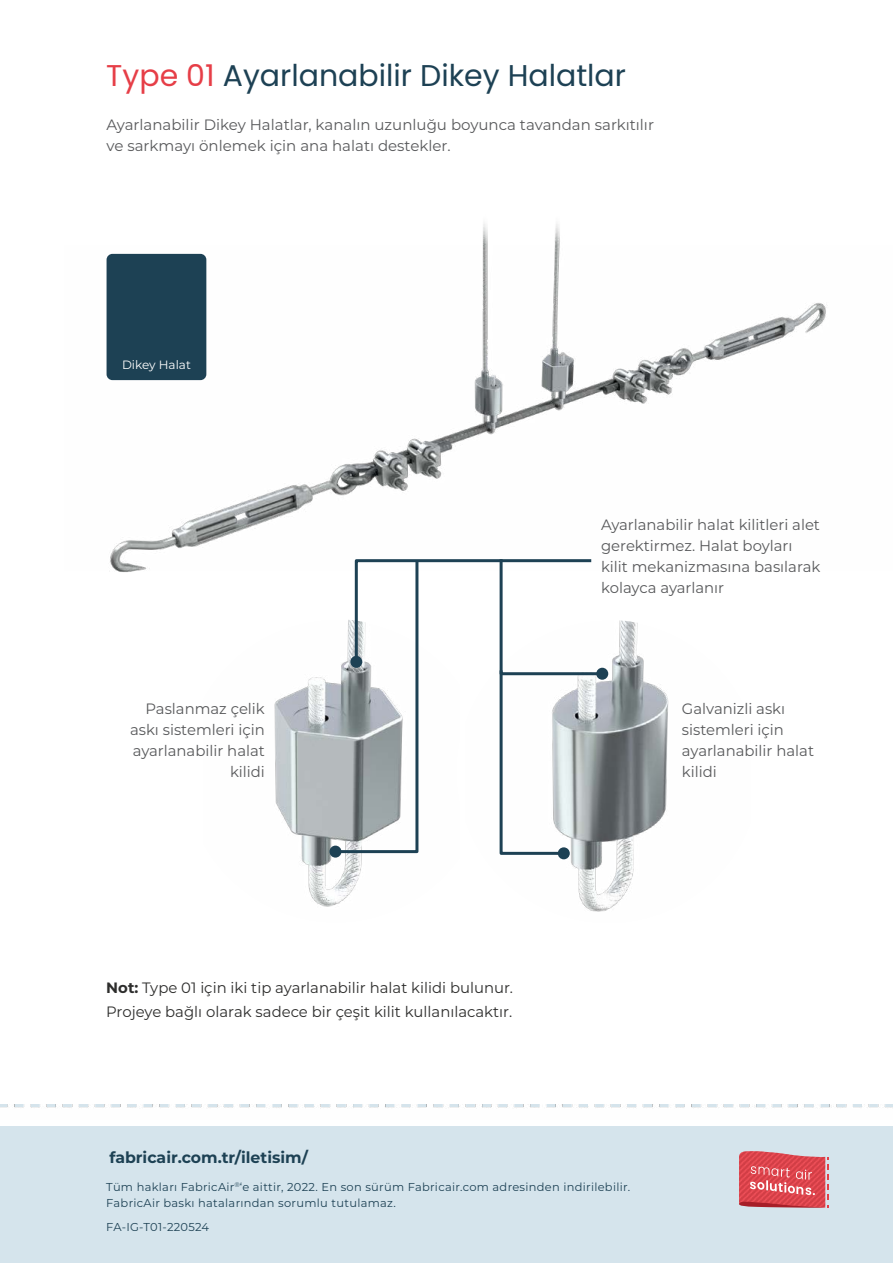
<style>
.page{position:relative;width:893px;height:1263px;background:#fff}
.page>*{position:absolute;margin:0;border:0;box-sizing:border-box;transform-origin:0 0}
.t1{font:30px "Poppins";color:#1d4154}
.t2{font:700 15.75px "Montserrat";color:#1d4154}
.t3{font:15px/21px "Montserrat";color:#58595b}
.t4{font:15px/24px "Montserrat";color:#2d2d2c}
.t5{font:12px "Montserrat";color:#fff}
.t6{font:11.4px/15.8px "Montserrat";letter-spacing:.025em;color:#1d4154}
.s1{color:#e63e47}
.s2{font-weight:700}
</style>
<div class="page">
<img style="left:274px;top:677px;width:88px;height:230px">
<img style="left:558px;top:620px;width:111px;height:292px">
<img style="left:106px;top:223px;width:720px;height:349px">
<div style="left:596px;top:668px;width:12px;height:12px;background:#1d4154;border-radius:50%"></div>
<div style="left:558px;top:847px;width:12px;height:12px;background:#1d4154;border-radius:50%"></div>
<svg style="left:332px;top:556px;width:273px;height:300px"></svg>
<div style="left:329px;top:846px;width:12px;height:12px;background:#1d4154;border-radius:50%"></div>
<div style="left:107px;top:254px;width:99px;height:126px;background:#1d4154;border-radius:6px"></div>
<div style="left:0;top:1127px;width:893px;height:136px;background:#d5e4ec"></div>
<img style="left:0;top:1104px;width:893px;height:5px">
<svg style="left:739px;top:1151px;width:90px;height:57px;background:#db5e65"></svg>
<h1 class="t1" style="left:106px;top:58px;width:521px"><span class="s1">Type 01</span> Ayarlanabilir Dikey Halatlar</h1>
<p class="t3" style="left:107px;top:114px;width:549px">Ayarlanabilir Dikey Halatlar, kanalın uzunluğu boyunca tavandan sarkıtılır ve sarkmayı önlemek için ana halatı destekler.</p>
<p class="t5" style="left:122px;top:356px;width:70px">Dikey Halat</p>
<p class="t3" style="left:130px;top:697px;width:136px;text-align:right">Paslanmaz çelik askı sistemleri için ayarlanabilir halat kilidi</p>
<p class="t4" style="left:106px;top:975px;width:408px"><span class="s2">Not:</span> Type 01 için iki tip ayarlanabilir halat kilidi bulunur.<br>Projeye bağlı olarak sadece bir çeşit kilit kullanılacaktır.</p>
<p class="t2" style="left:109px;top:1146px;width:200px">fabricair.com.tr/iletisim/</p>
<p class="t3" style="left:601px;top:513px;width:221px">Ayarlanabilir halat kilitleri alet gerektirmez. Halat boyları kilit mekanizmasına basılarak kolayca ayarlanır</p>
<p class="t3" style="left:682px;top:697px;width:134px">Galvanizli askı sistemleri için ayarlanabilir halat kilidi</p>
<p class="t6" style="left:106px;top:1179px;width:525px">Tüm hakları FabricAir<sup>®</sup>‘e aittir, 2022. En son sürüm Fabricair.com adresinden indirilebilir.<br>FabricAir baskı hatalarından sorumlu tutulamaz.</p>
<p class="t6" style="left:106px;top:1219px;width:104px">FA-IG-T01-220524</p>
</div>
